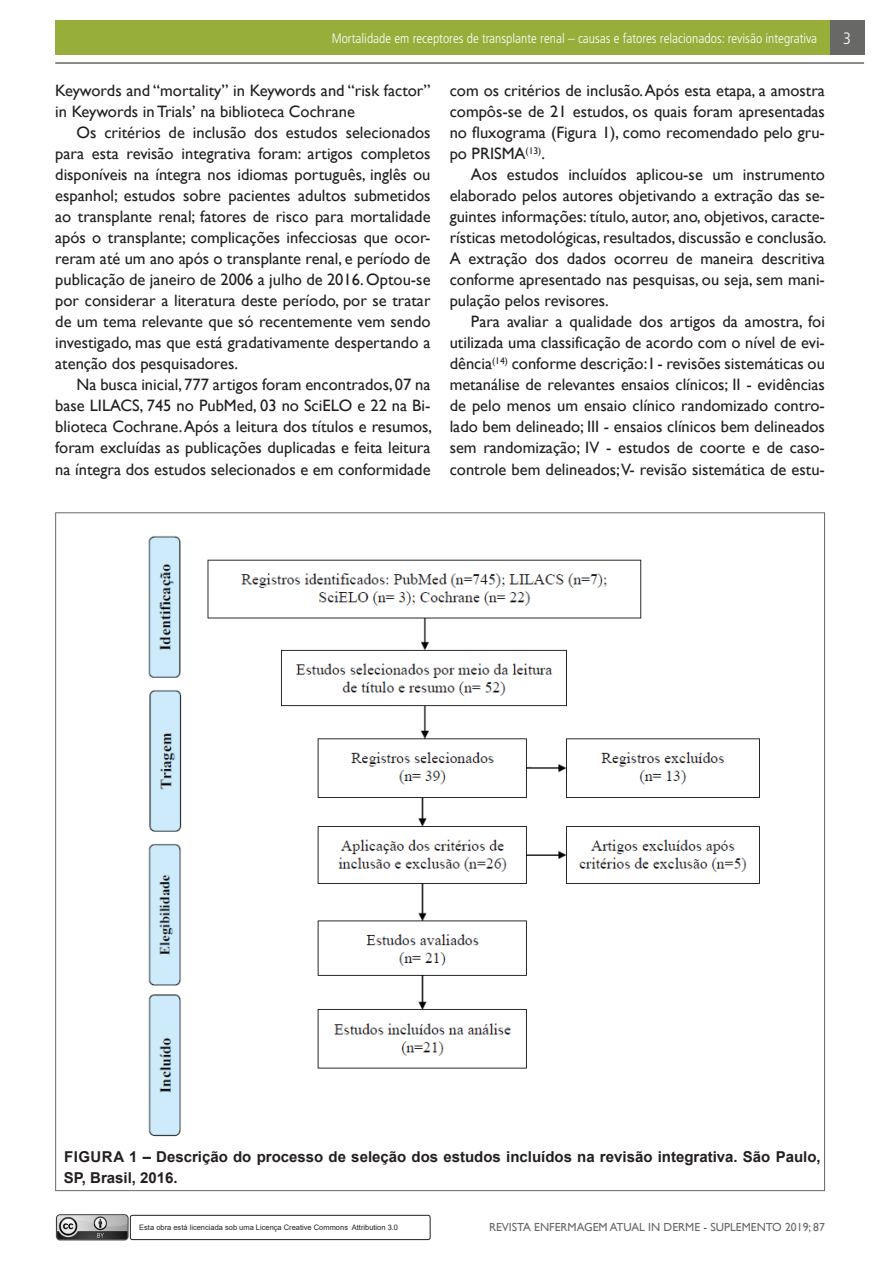
<style>
.page{position:relative;width:893px;height:1263px;background:#fff}
.page>*{position:absolute;margin:0;border:0;box-sizing:border-box;transform-origin:0 0}
.t1{font:16.5px/21px "Gill Sans";color:#231f20;text-align:justify}
.t2{font:300 condensed 16.5px "Frutiger";color:#fff}
.t3{font:700 15px/21px "Arial";color:#231f20}
.t4{font:300 condensed 13.5px "Frutiger";color:#fff}
.t5{font:11.7px "Gill Sans";color:#686967}
.t6{font:7.5px "Arial";color:#231f20}
</style>
<div class="page">
<div style="left:55px;top:20px;width:775px;height:35px;background:#98ae3b"></div>
<hr style="left:55px;top:62px;width:809px;height:2px;background:#686967">
<div style="left:830px;top:20px;width:34px;height:35px;background:#686967"></div>
<div style="left:130px;top:1215px;width:300px;height:25px;border:1px solid #231f20;border-radius:2px"></div>
<img style="left:55px;top:1214px;width:74px;height:27px">
<img style="left:148px;top:536px;width:612px;height:601px">
<p class="t4" style="left:332px;top:30px;width:487px">Mortalidade em receptores de transplante renal – causas e fatores relacionados: revisão integrativa</p>
<p class="t2" style="left:843px;top:29px;width:9px">3</p>
<p class="t1" style="left:55px;top:81px;width:377px">Keywords and “mortality” in Keywords and “risk factor” in Keywords in Trials’ na biblioteca Cochrane</p>
<p class="t1" style="left:55px;top:123px;width:377px;text-indent:21px">Os critérios de inclusão dos estudos selecionados para esta revisão integrativa foram: artigos completos disponíveis na íntegra nos idiomas português, inglês ou espanhol; estudos sobre pacientes adultos submetidos ao transplante renal; fatores de risco para mortalidade após o transplante; complicações infecciosas que ocor&shy;reram até um ano após o transplante renal, e período de publicação de janeiro de 2006 a julho de 2016. Optou-se por considerar a literatura deste período, por se tratar de um tema relevante que só recentemente vem sendo investigado, mas que está gradativamente despertando a atenção dos pesquisadores.</p>
<p class="t1" style="left:55px;top:375px;width:378px;text-indent:21px">Na busca inicial, 777 artigos foram encontrados, 07 na base LILACS, 745 no PubMed, 03 no SciELO e 22 na Bi&shy;blioteca Cochrane. Após a leitura dos títulos e resumos, foram excluídas as publicações duplicadas e feita leitura na íntegra dos estudos selecionados e em conformidade</p>
<p class="t1" style="left:450px;top:81px;width:377px">com os critérios de inclusão. Após esta etapa, a amostra compôs-se de 21 estudos, os quais foram apresentadas no fluxograma (Figura 1), como recomendado pelo gru&shy;po PRISMA<sup>(13)</sup>.</p>
<p class="t1" style="left:450px;top:165px;width:378px;text-indent:21px">Aos estudos incluídos aplicou-se um instrumento elaborado pelos autores objetivando a extração das se&shy;guintes informações: título, autor, ano, objetivos, caracte&shy;rísticas metodológicas, resultados, discussão e conclusão.<br>A extração dos dados ocorreu de maneira descritiva conforme apresentado nas pesquisas, ou seja, sem mani&shy;pulação pelos revisores.</p>
<p class="t1" style="left:450px;top:312px;width:377px;text-indent:21px">Para avaliar a qualidade dos artigos da amostra, foi utilizada uma classificação de acordo com o nível de evi&shy;dência<sup>(14)</sup> conforme descrição: I - revisões sistemáticas ou metanálise de relevantes ensaios clínicos; II - evidências de pelo menos um ensaio clínico randomizado contro&shy;lado bem delineado; III - ensaios clínicos bem delineados sem randomização; IV - estudos de coorte e de caso&shy;controle bem delineados; V- revisão sistemática de estu-</p>
<p class="t3" style="left:64px;top:1147px;width:758px">FIGURA 1 – Descrição do processo de seleção dos estudos incluídos na revisão integrativa. São Paulo,<br>SP, Brasil, 2016.</p>
<p class="t6" style="left:139px;top:1222px;width:260px">Esta obra está licenciada sob uma Licença Creative Commons Attribution 3.0</p>
<p class="t5" style="left:489px;top:1220px;width:337px">REVISTA ENFERMAGEM ATUAL IN DERME - SUPLEMENTO 2019; 87</p>
</div>
